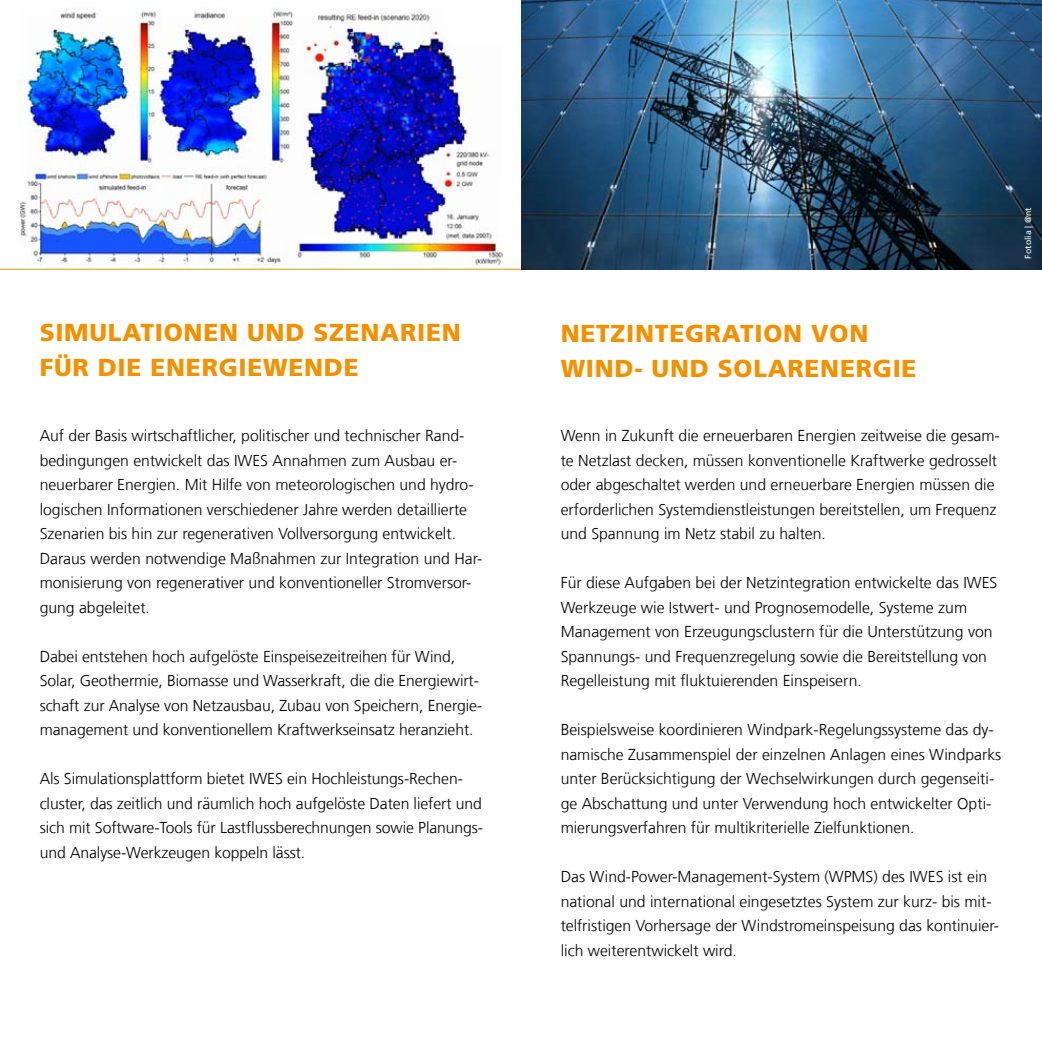
<style>
.page{position:relative;width:1042px;height:1042px;background:#fff}
.page>*{position:absolute;margin:0;border:0;box-sizing:border-box;transform-origin:0 0}
._03_Standardüberschr{font:900 24.5px/35px "Frutiger LT Com";letter-spacing:.03em;color:#f39100}
._06_Fließtext{font:300 15.75px/24.5px "Frutiger LT Com";color:#000}
._05_Bildnachweis{font:8.75px "Frutiger LT Com";color:#fff}
</style>
<div class="page">
<img style="left:18px;top:7px;width:485px;height:258px">
<hr style="left:0;top:269px;width:521px;height:1px;background:#f39100">
<img style="left:521px;top:0;width:521px;height:270px">
<p class="_03_Standardüberschr" style="left:40px;top:315px;width:423px">SIMULATIONEN UND SZENARIEN<br>FÜR DIE ENERGIEWENDE</p>
<p class="_06_Fließtext" style="left:40px;top:424px;width:444px">Auf der Basis wirtschaftlicher, politischer und technischer Rand&shy;bedingungen entwickelt das IWES Annahmen zum Ausbau er&shy;neuerbarer Energien. Mit Hilfe von meteorologischen und hydro&shy;logischen Informationen verschiedener Jahre werden detaillierte Szenarien bis hin zur regenerativen Vollversorgung entwickelt.<br>Daraus werden notwendige Maßnahmen zur Integration und Har&shy;monisierung von regenerativer und konventioneller Stromversor&shy;gung abgeleitet.</p>
<p class="_06_Fließtext" style="left:40px;top:644px;width:444px">Dabei entstehen hoch aufgelöste Einspeisezeitreihen für Wind, Solar, Geothermie, Biomasse und Wasserkraft, die die Energiewirt&shy;schaft zur Analyse von Netzausbau, Zubau von Speichern, Energie&shy;management und konventionellem Kraftwerkseinsatz heranzieht.</p>
<p class="_06_Fließtext" style="left:40px;top:767px;width:445px">Als Simulationsplattform bietet IWES ein Hochleistungs-Rechen&shy;cluster, das zeitlich und räumlich hoch aufgelöste Daten liefert und sich mit Software-Tools für Lastflussberechnungen sowie Planungs&shy;und Analyse-Werkzeugen koppeln lässt.</p>
<p class="_05_Bildnachweis" style="left:1023px;top:258px;width:52px;rotate:-90deg">Fotolia | @nt</p>
<p class="_03_Standardüberschr" style="left:561px;top:316px;width:357px">NETZINTEGRATION VON<br>WIND- UND SOLARENERGIE</p>
<p class="_06_Fließtext" style="left:561px;top:424px;width:441px">Wenn in Zukunft die erneuerbaren Energien zeitweise die gesam&shy;te Netzlast decken, müssen konventionelle Kraftwerke gedrosselt oder abgeschaltet werden und erneuerbare Energien müssen die erforderlichen Systemdienstleistungen bereitstellen, um Frequenz und Spannung im Netz stabil zu halten.</p>
<p class="_06_Fließtext" style="left:561px;top:571px;width:438px">Für diese Aufgaben bei der Netzintegration entwickelte das IWES Werkzeuge wie Istwert- und Prognosemodelle, Systeme zum Management von Erzeugungsclustern für die Unterstützung von Spannungs- und Frequenzregelung sowie die Bereitstellung von Regelleistung mit fluktuierenden Einspeisern.</p>
<p class="_06_Fließtext" style="left:561px;top:718px;width:442px">Beispielsweise koordinieren Windpark-Regelungssysteme das dy&shy;namische Zusammenspiel der einzelnen Anlagen eines Windparks unter Berücksichtigung der Wechselwirkungen durch gegenseiti&shy;ge Abschattung und unter Verwendung hoch entwickelter Opti&shy;mierungsverfahren für multikriterielle Zielfunktionen.</p>
<p class="_06_Fließtext" style="left:561px;top:865px;width:440px">Das Wind-Power-Management-System (WPMS) des IWES ist ein national und international eingesetztes System zur kurz- bis mit&shy;telfristigen Vorhersage der Windstromeinspeisung das kontinuier&shy;lich weiterentwickelt wird.</p>
</div>
